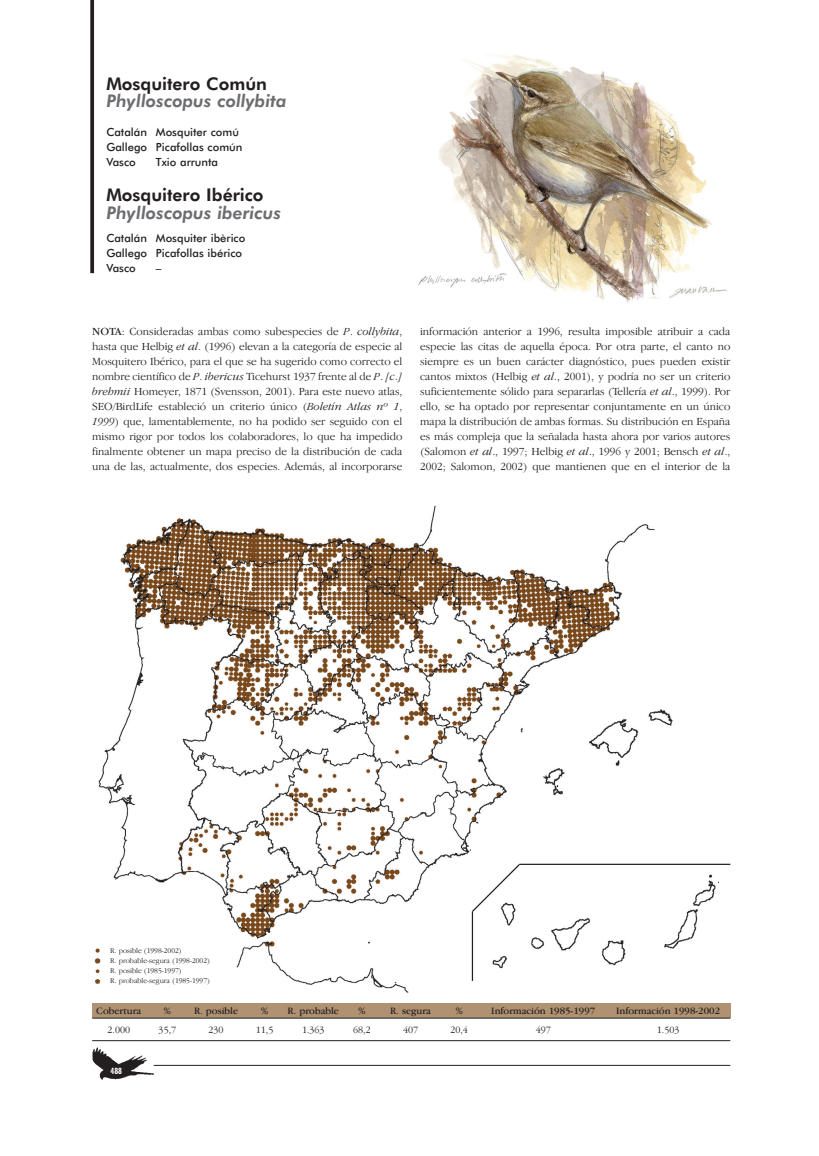
<style>
.page{position:relative;width:819px;height:1156px;background:#fff}
.page>*{position:absolute;margin:0;border:0;box-sizing:border-box;transform-origin:0 0}
.t1{font:italic 800 17.5px "Futura BT";color:#6c6d70}
.t2{font:800 17.5px "Futura BT";color:#231f20}
.t3{font:300 11.25px/15px "Garamond IT Cby BT";color:#231f20;text-align:justify}
.t4{font:500 11.25px/15px "Futura BT";color:#231f20}
.t5{font:10px "Garamond IT Cby BT";color:#231f20}
.t6{font:300 10px "Garamond IT Cby BT";color:#231f20}
.t7{font:700 condensed 8.75px "Futura BT";color:#fff}
.t8{font:300 7.5px/10px "Garamond IT Cby BT";color:#231f20}
.s1{font-weight:400}
.s2{font-style:italic}
</style>
<div class="page">
<img style="left:418px;top:54px;width:309px;height:249px">
<svg style="left:90px;top:0;width:4px;height:273px"></svg>
<img style="left:98px;top:505px;width:620px;height:487px">
<div style="left:92px;top:1002px;width:638px;height:15px;background:#b09171"></div>
<hr style="left:92px;top:1017px;width:638px;height:1px;background:#231f20">
<hr style="left:92px;top:1040px;width:638px;height:1px;background:#231f20">
<img style="left:94px;top:945px;width:14px;height:40px">
<img style="left:92px;top:1047px;width:68px;height:33px">
<hr style="left:154px;top:1064px;width:576px;height:1px;background:#231f20">
<hr style="left:472px;top:911px;width:1px;height:69px;background:#231f20">
<svg style="left:470px;top:862px;width:51px;height:51px"></svg>
<hr style="left:519px;top:863px;width:211px;height:1px;background:#231f20">
<h1 class="t2" style="left:106px;top:77px;width:162px">Mosquitero Común</h1>
<h1 class="t1" style="left:106px;top:94px;width:182px">Phylloscopus collybita</h1>
<p class="t4" style="left:106px;top:125px;width:138px">Catalán Mosquiter comú<br>Gallego Picafollas común<br>Vasco</p>
<p class="t4" style="left:156px;top:155px;width:64px">Txio arrunta</p>
<h1 class="t2" style="left:106px;top:188px;width:159px">Mosquitero Ibérico</h1>
<h1 class="t1" style="left:106px;top:205px;width:176px">Phylloscopus ibericus</h1>
<p class="t4" style="left:106px;top:232px;width:140px">Catalán Mosquiter ibèrico<br>Gallego Picafollas ibérico<br>Vasco</p>
<p class="t4" style="left:156px;top:262px;width:7px">–</p>
<p class="t3" style="left:92px;top:325px;width:312px"><span class="s1">NOTA</span>: Consideradas ambas como subespecies de <span class="s2">P</span>. <span class="s2">collybita</span>, hasta que Helbig <span class="s2">et al</span>. (1996) elevan a la categoría de especie al Mosquitero Ibérico, para el que se ha sugerido como correcto el nombre científico de <span class="s2">P</span>. <span class="s2">ibericus</span> Ticehurst 1937 frente al de <span class="s2">P</span>. <span class="s2">[c</span>.<span class="s2">] brehmii</span> Homeyer, 1871 (Svensson, 2001). Para este nuevo atlas, SEO/BirdLife estableció un criterio único (<span class="s2">Boletín Atlas nº 1</span>, <span class="s2">1999</span>) que, lamentablemente, no ha podido ser seguido con el mismo rigor por todos los colaboradores, lo que ha impedido finalmente obtener un mapa preciso de la distribución de cada una de las, actualmente, dos especies. Además, al incorporarse</p>
<p class="t3" style="left:420px;top:325px;width:312px">información anterior a 1996, resulta imposible atribuir a cada especie las citas de aquella época. Por otra parte, el canto no siempre es un buen carácter diagnóstico, pues pueden existir cantos mixtos (Helbig <span class="s2">et al</span>., 2001), y podría no ser un criterio suficientemente sólido para separarlas (Tellería <span class="s2">et al</span>., 1999). Por ello, se ha optado por representar conjuntamente en un único mapa la distribución de ambas formas. Su distribución en España es más compleja que la señalada hasta ahora por varios autores (Salomon <span class="s2">et al</span>., 1997; Helbig <span class="s2">et al</span>., 1996 y 2001; Bensch <span class="s2">et al</span>., 2002; Salomon, 2002) que mantienen que en el interior de la</p>
<p class="t8" style="left:110px;top:946px;width:101px">R. posible (1998-2002)<br>R. probable-segura (1998-2002)<br>R. posible (1985-1997)<br>R. probable-segura (1985-1997)</p>
<p class="t5" style="left:96px;top:1007px;width:46px">Cobertura</p>
<p class="t6" style="left:107px;top:1025px;width:24px">2.000</p>
<p class="t7" style="left:110px;top:1066px;width:13px">488</p>
<p class="t5" style="left:164px;top:1007px;width:9px">%</p>
<p class="t6" style="left:159px;top:1025px;width:19px">35,7</p>
<p class="t5" style="left:194px;top:1007px;width:46px">R. posible</p>
<p class="t6" style="left:208px;top:1025px;width:17px">230</p>
<p class="t5" style="left:261px;top:1007px;width:9px">%</p>
<p class="t6" style="left:256px;top:1025px;width:19px">11,5</p>
<p class="t5" style="left:287px;top:1007px;width:53px">R. probable</p>
<p class="t6" style="left:302px;top:1025px;width:24px">1.363</p>
<p class="t5" style="left:358px;top:1007px;width:9px">%</p>
<p class="t6" style="left:353px;top:1025px;width:19px">68,2</p>
<p class="t5" style="left:390px;top:1007px;width:42px">R. segura</p>
<p class="t6" style="left:403px;top:1025px;width:17px">407</p>
<p class="t5" style="left:455px;top:1007px;width:9px">%</p>
<p class="t6" style="left:450px;top:1025px;width:19px">20,4</p>
<p class="t5" style="left:491px;top:1007px;width:105px">Información 1985-1997</p>
<p class="t6" style="left:535px;top:1025px;width:17px">497</p>
<p class="t5" style="left:616px;top:1007px;width:105px">Información 1998-2002</p>
<p class="t6" style="left:656px;top:1025px;width:24px">1.503</p>
</div>
